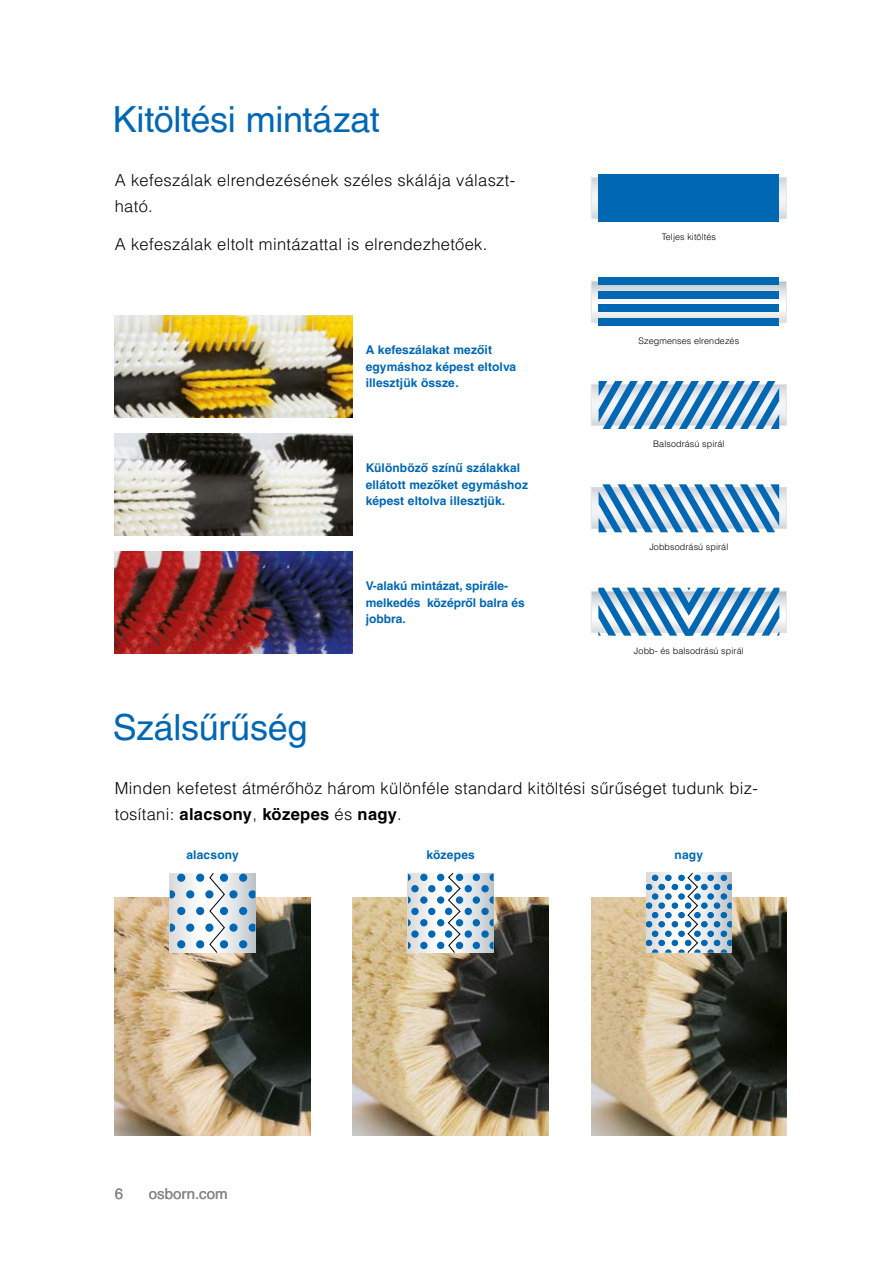
<style>
.page{position:relative;width:893px;height:1263px;background:#fff}
.page>*{position:absolute;margin:0;border:0;box-sizing:border-box;transform-origin:0 0}
.t1{font:36px "Helvetica LT Pro";letter-spacing:-.01em;color:#0067b2}
.t2{font:300 16.5px/25.5px "Helvetica LT Pro";letter-spacing:.02em;color:#000}
.t3{font:15px "Helvetica LT Pro";letter-spacing:.005em;color:#878787}
.t4{font:700 12px/16.5px "Helvetica LT Pro";letter-spacing:.01em;color:#0067b2}
.t5{font:300 9px "Helvetica LT Pro";letter-spacing:.01em;color:#000}
.s1{font-weight:700}
</style>
<div class="page">
<img style="left:115px;top:897px;width:195px;height:238px">
<img style="left:353px;top:897px;width:196px;height:238px">
<img style="left:591px;top:897px;width:196px;height:238px">
<svg style="left:408px;top:873px;width:85px;height:80px"></svg>
<div style="left:420px;top:874px;width:8px;height:7px;background:#0067b2;border-radius:50%"></div>
<div style="left:437px;top:874px;width:7px;height:7px;background:#0067b2;border-radius:50%"></div>
<svg style="left:408px;top:874px;width:3px;height:7px"></svg>
<div style="left:473px;top:874px;width:7px;height:7px;background:#0067b2;border-radius:50%"></div>
<svg style="left:489px;top:874px;width:4px;height:7px"></svg>
<div style="left:456px;top:874px;width:7px;height:7px;background:#0067b2;border-radius:50%"></div>
<div style="left:428px;top:885px;width:7px;height:7px;background:#0067b2;border-radius:50%"></div>
<div style="left:445px;top:885px;width:7px;height:7px;background:#0067b2;border-radius:50%"></div>
<div style="left:411px;top:885px;width:8px;height:7px;background:#0067b2;border-radius:50%"></div>
<div style="left:481px;top:885px;width:8px;height:7px;background:#0067b2;border-radius:50%"></div>
<div style="left:465px;top:885px;width:7px;height:7px;background:#0067b2;border-radius:50%"></div>
<div style="left:420px;top:896px;width:8px;height:8px;background:#0067b2;border-radius:50%"></div>
<div style="left:437px;top:896px;width:7px;height:8px;background:#0067b2;border-radius:50%"></div>
<svg style="left:408px;top:896px;width:3px;height:8px"></svg>
<div style="left:473px;top:896px;width:7px;height:8px;background:#0067b2;border-radius:50%"></div>
<svg style="left:489px;top:896px;width:4px;height:8px"></svg>
<div style="left:456px;top:896px;width:7px;height:8px;background:#0067b2;border-radius:50%"></div>
<div style="left:428px;top:908px;width:7px;height:7px;background:#0067b2;border-radius:50%"></div>
<div style="left:445px;top:908px;width:7px;height:7px;background:#0067b2;border-radius:50%"></div>
<div style="left:411px;top:908px;width:8px;height:7px;background:#0067b2;border-radius:50%"></div>
<div style="left:481px;top:908px;width:8px;height:7px;background:#0067b2;border-radius:50%"></div>
<div style="left:465px;top:908px;width:7px;height:7px;background:#0067b2;border-radius:50%"></div>
<div style="left:420px;top:919px;width:8px;height:7px;background:#0067b2;border-radius:50%"></div>
<div style="left:437px;top:919px;width:7px;height:7px;background:#0067b2;border-radius:50%"></div>
<svg style="left:408px;top:919px;width:3px;height:7px"></svg>
<div style="left:473px;top:919px;width:7px;height:7px;background:#0067b2;border-radius:50%"></div>
<svg style="left:489px;top:919px;width:4px;height:7px"></svg>
<div style="left:456px;top:919px;width:7px;height:7px;background:#0067b2;border-radius:50%"></div>
<div style="left:428px;top:930px;width:7px;height:8px;background:#0067b2;border-radius:50%"></div>
<svg style="left:445px;top:930px;width:7px;height:8px"></svg>
<div style="left:411px;top:930px;width:8px;height:8px;background:#0067b2;border-radius:50%"></div>
<div style="left:481px;top:930px;width:8px;height:8px;background:#0067b2;border-radius:50%"></div>
<div style="left:465px;top:930px;width:7px;height:8px;background:#0067b2;border-radius:50%"></div>
<div style="left:420px;top:942px;width:8px;height:7px;background:#0067b2;border-radius:50%"></div>
<div style="left:437px;top:942px;width:7px;height:7px;background:#0067b2;border-radius:50%"></div>
<svg style="left:408px;top:942px;width:3px;height:7px"></svg>
<div style="left:473px;top:942px;width:7px;height:7px;background:#0067b2;border-radius:50%"></div>
<svg style="left:489px;top:942px;width:4px;height:7px"></svg>
<div style="left:456px;top:942px;width:7px;height:7px;background:#0067b2;border-radius:50%"></div>
<svg style="left:448px;top:873px;width:12px;height:80px"></svg>
<svg style="left:646px;top:873px;width:86px;height:80px"></svg>
<div style="left:658px;top:884px;width:7px;height:6px;background:#0067b2;border-radius:50%"></div>
<div style="left:701px;top:884px;width:7px;height:6px;background:#0067b2;border-radius:50%"></div>
<div style="left:701px;top:902px;width:7px;height:7px;background:#0067b2;border-radius:50%"></div>
<div style="left:701px;top:921px;width:7px;height:6px;background:#0067b2;border-radius:50%"></div>
<div style="left:701px;top:940px;width:7px;height:6px;background:#0067b2;border-radius:50%"></div>
<svg style="left:707px;top:875px;width:25px;height:78px;background:#96b7cf"></svg>
<div style="left:658px;top:902px;width:7px;height:7px;background:#0067b2;border-radius:50%"></div>
<div style="left:658px;top:921px;width:7px;height:6px;background:#0067b2;border-radius:50%"></div>
<div style="left:658px;top:940px;width:7px;height:6px;background:#0067b2;border-radius:50%"></div>
<svg style="left:646px;top:875px;width:12px;height:78px"></svg>
<svg style="left:665px;top:873px;width:36px;height:80px"></svg>
<svg style="left:170px;top:873px;width:85px;height:80px"></svg>
<div style="left:177px;top:874px;width:8px;height:8px;background:#0067b2;border-radius:50%"></div>
<div style="left:196px;top:874px;width:8px;height:8px;background:#0067b2;border-radius:50%"></div>
<div style="left:220px;top:874px;width:8px;height:8px;background:#0067b2;border-radius:50%"></div>
<div style="left:239px;top:874px;width:8px;height:8px;background:#0067b2;border-radius:50%"></div>
<svg style="left:170px;top:890px;width:5px;height:8px"></svg>
<div style="left:186px;top:890px;width:8px;height:8px;background:#0067b2;border-radius:50%"></div>
<div style="left:205px;top:890px;width:8px;height:8px;background:#0067b2;border-radius:50%"></div>
<div style="left:229px;top:890px;width:9px;height:8px;background:#0067b2;border-radius:50%"></div>
<svg style="left:249px;top:890px;width:6px;height:8px"></svg>
<div style="left:220px;top:907px;width:8px;height:8px;background:#0067b2;border-radius:50%"></div>
<div style="left:239px;top:907px;width:8px;height:8px;background:#0067b2;border-radius:50%"></div>
<svg style="left:229px;top:923px;width:9px;height:9px"></svg>
<svg style="left:249px;top:923px;width:6px;height:9px"></svg>
<div style="left:220px;top:940px;width:8px;height:8px;background:#0067b2;border-radius:50%"></div>
<div style="left:239px;top:940px;width:8px;height:8px;background:#0067b2;border-radius:50%"></div>
<div style="left:177px;top:907px;width:8px;height:8px;background:#0067b2;border-radius:50%"></div>
<div style="left:196px;top:907px;width:8px;height:8px;background:#0067b2;border-radius:50%"></div>
<svg style="left:170px;top:923px;width:5px;height:9px"></svg>
<div style="left:186px;top:923px;width:8px;height:9px;background:#0067b2;border-radius:50%"></div>
<div style="left:205px;top:923px;width:8px;height:9px;background:#0067b2;border-radius:50%"></div>
<div style="left:177px;top:940px;width:8px;height:8px;background:#0067b2;border-radius:50%"></div>
<div style="left:196px;top:940px;width:8px;height:8px;background:#0067b2;border-radius:50%"></div>
<svg style="left:210px;top:873px;width:15px;height:80px"></svg>
<img style="left:115px;top:316px;width:238px;height:102px">
<img style="left:115px;top:434px;width:238px;height:102px">
<img style="left:115px;top:552px;width:238px;height:102px">
<svg style="left:593px;top:180px;width:192px;height:37px"></svg>
<div style="left:591px;top:178px;width:196px;height:41px;border:1px solid #e5e7e9"></div>
<div style="left:598px;top:174px;width:181px;height:48px;background:#0067b2"></div>
<svg style="left:591px;top:381px;width:196px;height:48px"></svg>
<svg style="left:591px;top:588px;width:196px;height:48px"></svg>
<svg style="left:591px;top:484px;width:196px;height:48px"></svg>
<svg style="left:593px;top:283px;width:192px;height:37px"></svg>
<div style="left:591px;top:281px;width:196px;height:41px;border:1px solid #e5e7e9"></div>
<div style="left:598px;top:278px;width:181px;height:7px;background:#0067b2"></div>
<div style="left:598px;top:318px;width:181px;height:8px;background:#0067b2"></div>
<div style="left:598px;top:291px;width:181px;height:8px;background:#0067b2"></div>
<div style="left:598px;top:305px;width:181px;height:7px;background:#0067b2"></div>
<h1 class="t1" style="left:113px;top:99px;width:269px">Kitöltési mintázat</h1>
<p class="t2" style="left:115px;top:167px;width:402px">A kefeszálak elrendezésének széles skálája választ&shy;ható.</p>
<p class="t2" style="left:115px;top:231px;width:374px">A kefeszálak eltolt mintázattal is elrendezhetőek.</p>
<p class="t4" style="left:366px;top:342px;width:152px">A kefeszálakat mezőit egymáshoz képest eltolva illesztjük össze.</p>
<p class="t4" style="left:366px;top:460px;width:164px">Különböző színű szálakkal ellátott mezőket egymáshoz képest eltolva illesztjük.</p>
<p class="t4" style="left:366px;top:578px;width:161px">V-alakú mintázat, spirále&shy;melkedés középről balra és jobbra.</p>
<p class="t5" style="left:662px;top:231px;width:56px">Teljes kitöltés</p>
<p class="t5" style="left:638px;top:335px;width:102px">Szegmenses elrendezés</p>
<p class="t5" style="left:653px;top:438px;width:73px">Balsodrású spirál</p>
<p class="t5" style="left:649px;top:541px;width:81px">Jobbsodrású spirál</p>
<p class="t5" style="left:634px;top:645px;width:111px">Jobb- és balsodrású spirál</p>
<h1 class="t1" style="left:113px;top:707px;width:196px">Szálsűrűség</h1>
<p class="t2" style="left:115px;top:775px;width:644px">Minden kefetest átmérőhöz három különféle standard kitöltési sűrűséget tudunk biz&shy;tosítani: <span class="s1">alacsony</span>, <span class="s1">közepes</span> és <span class="s1">nagy</span>.</p>
<p class="t4" style="left:186px;top:847px;width:54px">alacsony</p>
<p class="t4" style="left:426px;top:847px;width:50px">közepes</p>
<p class="t4" style="left:675px;top:847px;width:30px">nagy</p>
<p class="t3" style="left:115px;top:1185px;width:10px">6</p>
<p class="t3" style="left:149px;top:1185px;width:80px">osborn.com</p>
</div>
